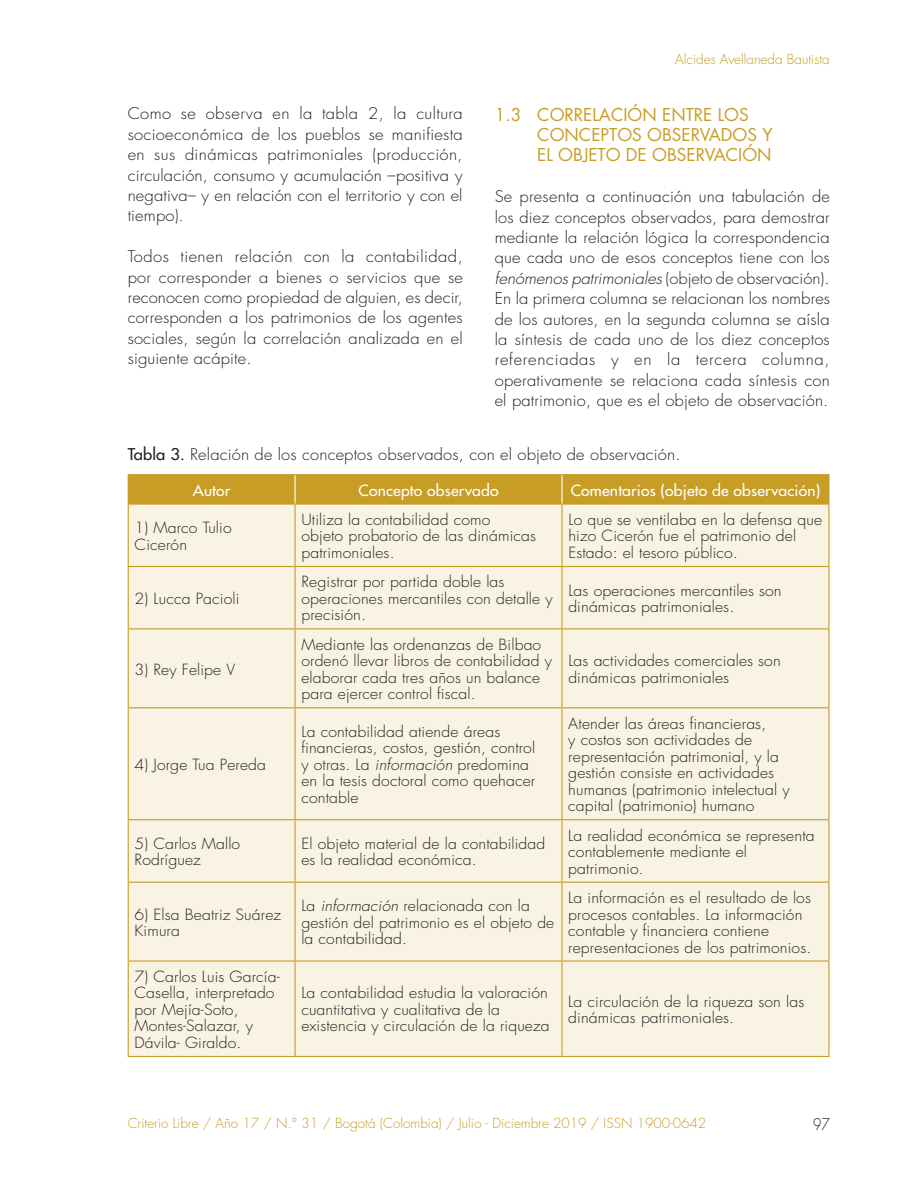
<style>
.page{position:relative;width:915px;height:1191px;background:#fff}
.page>*{position:absolute;margin:0;border:0;box-sizing:border-box;transform-origin:0 0}
.t1{font:17.25px/20.4px "Futura Std";color:#c89d26}
.t2{font:300 15.75px/20.4px "Futura Std";letter-spacing:.01em;color:#231f20;text-align:justify;scale:1.05 1}
.t3{font:300 15.75px "Futura Std";letter-spacing:.01em;color:#231f20;scale:.85 1}
.t4{font:300 15px/16.5px "Futura Std";letter-spacing:.01em;color:#231f20;scale:1.05 1}
.t5{font:500 15px "Futura Std";letter-spacing:.01em;color:#fff;scale:1.05 1}
.t6{font:300 13.5px "Futura Std";color:#c89d26}
.s1{font-style:italic}
.s2{font-weight:500}
</style>
<div class="page">
<div style="left:129px;top:504px;width:699px;height:552px;background:#f9f3e4"></div>
<hr style="left:128px;top:474px;width:167px;height:1px;background:#c89d26">
<hr style="left:295px;top:474px;width:266px;height:1px;background:#c89d26">
<hr style="left:561px;top:474px;width:268px;height:1px;background:#c89d26">
<hr style="left:128px;top:504px;width:1px;height:62px;background:#c89d26">
<hr style="left:294px;top:504px;width:1px;height:62px;background:#c89d26">
<hr style="left:561px;top:504px;width:1px;height:62px;background:#c89d26">
<hr style="left:828px;top:504px;width:1px;height:62px;background:#c89d26">
<hr style="left:128px;top:566px;width:167px;height:1px;background:#c89d26">
<hr style="left:128px;top:567px;width:1px;height:61px;background:#c89d26">
<hr style="left:295px;top:566px;width:266px;height:1px;background:#c89d26">
<hr style="left:294px;top:567px;width:1px;height:61px;background:#c89d26">
<hr style="left:561px;top:566px;width:268px;height:1px;background:#c89d26">
<hr style="left:561px;top:567px;width:1px;height:61px;background:#c89d26">
<hr style="left:828px;top:567px;width:1px;height:61px;background:#c89d26">
<hr style="left:128px;top:628px;width:167px;height:1px;background:#c89d26">
<hr style="left:128px;top:629px;width:1px;height:78px;background:#c89d26">
<hr style="left:295px;top:628px;width:266px;height:1px;background:#c89d26">
<hr style="left:294px;top:629px;width:1px;height:78px;background:#c89d26">
<hr style="left:561px;top:628px;width:268px;height:1px;background:#c89d26">
<hr style="left:561px;top:629px;width:1px;height:78px;background:#c89d26">
<hr style="left:828px;top:629px;width:1px;height:78px;background:#c89d26">
<hr style="left:128px;top:707px;width:167px;height:1px;background:#c89d26">
<hr style="left:128px;top:708px;width:1px;height:111px;background:#c89d26">
<hr style="left:295px;top:707px;width:266px;height:1px;background:#c89d26">
<hr style="left:294px;top:708px;width:1px;height:111px;background:#c89d26">
<hr style="left:561px;top:707px;width:268px;height:1px;background:#c89d26">
<hr style="left:561px;top:708px;width:1px;height:111px;background:#c89d26">
<hr style="left:828px;top:708px;width:1px;height:111px;background:#c89d26">
<hr style="left:128px;top:819px;width:167px;height:1px;background:#c89d26">
<hr style="left:128px;top:820px;width:1px;height:61px;background:#c89d26">
<hr style="left:295px;top:819px;width:266px;height:1px;background:#c89d26">
<hr style="left:294px;top:820px;width:1px;height:61px;background:#c89d26">
<hr style="left:561px;top:819px;width:268px;height:1px;background:#c89d26">
<hr style="left:561px;top:820px;width:1px;height:61px;background:#c89d26">
<hr style="left:828px;top:820px;width:1px;height:61px;background:#c89d26">
<hr style="left:128px;top:881px;width:167px;height:1px;background:#c89d26">
<hr style="left:128px;top:882px;width:1px;height:78px;background:#c89d26">
<hr style="left:295px;top:881px;width:266px;height:1px;background:#c89d26">
<hr style="left:294px;top:882px;width:1px;height:78px;background:#c89d26">
<hr style="left:561px;top:881px;width:268px;height:1px;background:#c89d26">
<hr style="left:561px;top:882px;width:1px;height:78px;background:#c89d26">
<hr style="left:828px;top:882px;width:1px;height:78px;background:#c89d26">
<hr style="left:128px;top:960px;width:167px;height:1px;background:#c89d26">
<hr style="left:128px;top:961px;width:1px;height:95px;background:#c89d26">
<hr style="left:295px;top:960px;width:266px;height:1px;background:#c89d26">
<hr style="left:294px;top:961px;width:1px;height:95px;background:#c89d26">
<hr style="left:561px;top:960px;width:268px;height:1px;background:#c89d26">
<hr style="left:561px;top:961px;width:1px;height:95px;background:#c89d26">
<hr style="left:828px;top:961px;width:1px;height:95px;background:#c89d26">
<hr style="left:128px;top:1056px;width:167px;height:1px;background:#c89d26">
<hr style="left:295px;top:1056px;width:266px;height:1px;background:#c89d26">
<hr style="left:561px;top:1056px;width:268px;height:1px;background:#c89d26">
<div style="left:128px;top:475px;width:701px;height:29px;background:#c89d26"></div>
<p class="t6" style="left:675px;top:51px;width:156px">Alcides Avellaneda Bautista</p>
<p class="t1" style="left:537px;top:104px;width:237px;text-indent:-43px">1.3 CORRELACIÓN ENTRE LOS<br>CONCEPTOS OBSERVADOS Y<br>EL OBJETO DE OBSERVACIÓN</p>
<p class="t2" style="left:494px;top:187px;width:321px">Se presenta a continuación una tabulación de los diez conceptos observados, para demostrar mediante la relación lógica la correspondencia que cada uno de esos conceptos tiene con los <span class="s1">fenómenos patrimoniales</span> (objeto de observación).<br>En la primera columna se relacionan los nombres de los autores, en la segunda columna se aísla la síntesis de cada uno de los diez conceptos referenciadas y en la tercera columna, operativamente se relaciona cada síntesis con el patrimonio, que es el objeto de observación.</p>
<p class="t2" style="left:128px;top:444px;width:528px"><span class="s2">Tabla 3.</span> Relación de los conceptos observados, con el objeto de observación.</p>
<p class="t5" style="left:193px;top:480px;width:37px">Autor</p>
<p class="t5" style="left:358px;top:480px;width:135px">Concepto observado</p>
<p class="t5" style="left:570px;top:480px;width:239px">Comentarios (objeto de observación)</p>
<p class="t4" style="left:134px;top:520px;width:94px">1) Marco Tulio<br>Cicerón</p>
<p class="t4" style="left:301px;top:512px;width:225px">Utiliza la contabilidad como objeto probatorio de las dinámicas patrimoniales.</p>
<p class="t4" style="left:568px;top:512px;width:243px">Lo que se ventilaba en la defensa que hizo Cicerón fue el patrimonio del<br>Estado: el tesoro público.</p>
<p class="t4" style="left:134px;top:590px;width:101px">2) Lucca Pacioli</p>
<p class="t2" style="left:128px;top:104px;width:320px">Como se observa en la tabla 2, la cultura socioeconómica de los pueblos se manifiesta en sus dinámicas patrimoniales (producción, circulación, consumo y acumulación –positiva y negativa– y en relación con el territorio y con el tiempo).</p>
<p class="t2" style="left:128px;top:247px;width:321px">Todos tienen relación con la contabilidad, por corresponder a bienes o servicios que se reconocen como propiedad de alguien, es decir, corresponden a los patrimonios de los agentes sociales, según la correlación analizada en el siguiente acápite.</p>
<p class="t4" style="left:301px;top:574px;width:241px">Registrar por partida doble las operaciones mercantiles con detalle y precisión.</p>
<p class="t4" style="left:568px;top:582px;width:204px">Las operaciones mercantiles son dinámicas patrimoniales.</p>
<p class="t4" style="left:134px;top:661px;width:97px">3) Rey Felipe V</p>
<p class="t4" style="left:134px;top:756px;width:127px">4) Jorge Tua Pereda</p>
<p class="t4" style="left:301px;top:636px;width:240px">Mediante las ordenanzas de Bilbao ordenó llevar libros de contabilidad y elaborar cada tres años un balance para ejercer control fiscal.</p>
<p class="t4" style="left:568px;top:653px;width:204px">Las actividades comerciales son dinámicas patrimoniales</p>
<p class="t4" style="left:301px;top:723px;width:224px">La contabilidad atiende áreas financieras, costos, gestión, control y otras. La <span class="s1">información</span> predomina en la tesis doctoral como quehacer contable</p>
<p class="t4" style="left:568px;top:715px;width:212px">Atender las áreas financieras,<br>y costos son actividades de representación patrimonial, y la gestión consiste en actividades humanas (patrimonio intelectual y capital (patrimonio) humano</p>
<p class="t4" style="left:134px;top:835px;width:102px">5) Carlos Mallo<br>Rodríguez</p>
<p class="t4" style="left:301px;top:835px;width:234px">El objeto material de la contabilidad es la realidad económica.</p>
<p class="t4" style="left:568px;top:827px;width:236px">La realidad económica se representa contablemente mediante el patrimonio.</p>
<p class="t4" style="left:134px;top:906px;width:141px">6) Elsa Beatriz Suárez<br>Kimura</p>
<p class="t4" style="left:301px;top:898px;width:242px">La <span class="s1">información</span> relacionada con la gestión del patrimonio es el objeto de la contabilidad.</p>
<p class="t4" style="left:568px;top:889px;width:233px">La información es el resultado de los procesos contables. La información contable y financiera contiene representaciones de los patrimonios.</p>
<p class="t4" style="left:134px;top:968px;width:140px">7) Carlos Luis García-<br>Casella, interpretado por Mejía-Soto,<br>Montes-Salazar, y<br>Dávila- Giraldo.</p>
<p class="t4" style="left:301px;top:985px;width:238px">La contabilidad estudia la valoración cuantitativa y cualitativa de la existencia y circulación de la riqueza</p>
<p class="t4" style="left:568px;top:993px;width:226px">La circulación de la riqueza son las dinámicas patrimoniales.</p>
<p class="t6" style="left:128px;top:1114px;width:580px">Criterio Libre / Año 17 / N.° 31 / Bogotá (Colombia) / Julio - Diciembre 2019 / ISSN 1900-0642</p>
<p class="t3" style="left:812px;top:1114px;width:21px">97</p>
</div>
